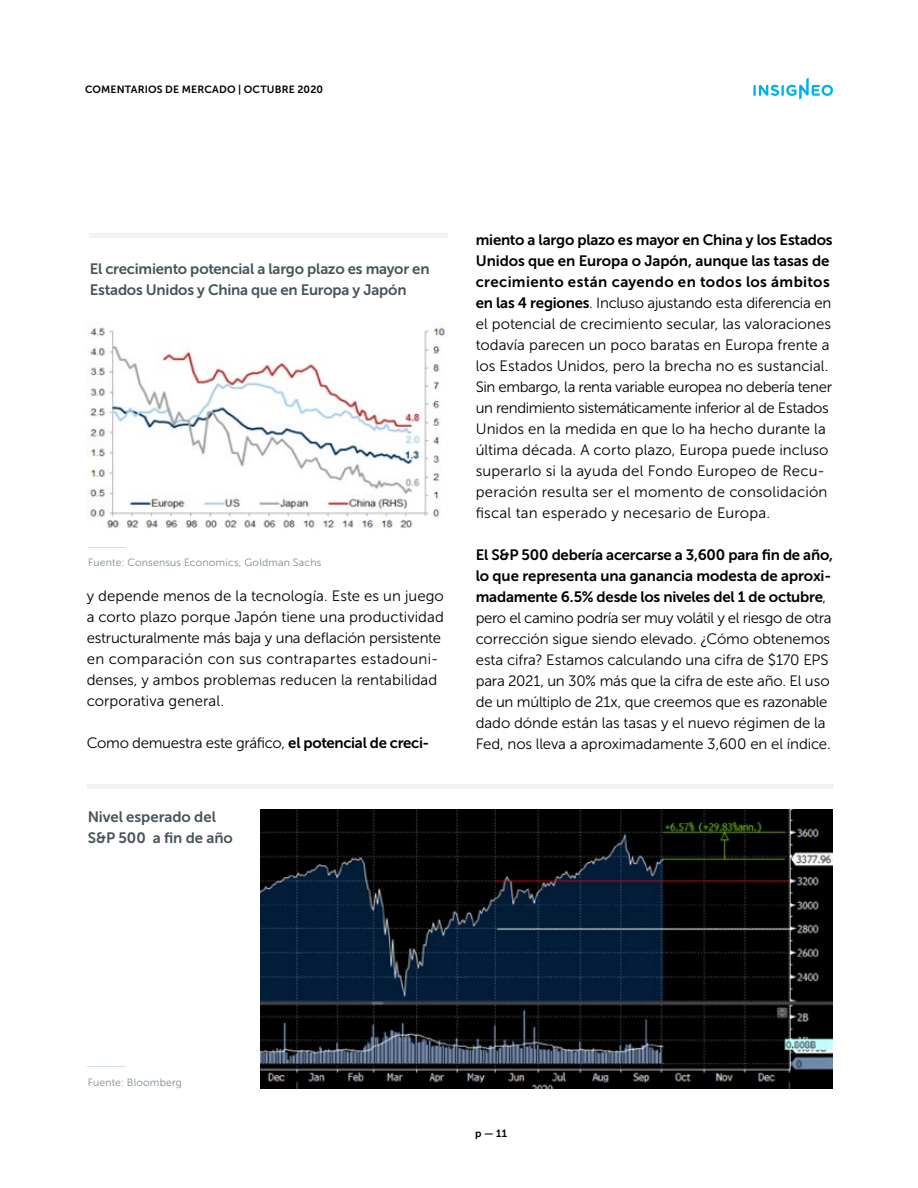
<style>
.page{position:relative;width:918px;height:1188px;background:#fff}
.page>*{position:absolute;margin:0;border:0;box-sizing:border-box;transform-origin:0 0}
.t1{font:15px/21px "Museo Sans 300";letter-spacing:-.005em;color:#000}
.t2{font:15px/21px "Museo Sans 700";letter-spacing:-.01em;color:#000}
.t3{font:15px/21px "Museo Sans 700";letter-spacing:-.015em;color:#47555a}
.t4{font:10.5px "Museo Sans 300";letter-spacing:.015em;color:#79898d}
.t5{font:10.5px "Museo Sans 700";letter-spacing:.015em;color:#000}
.s1{font-family:"Museo Sans 700"}
.s2{font-family:"Museo Sans 300"}
</style>
<div class="page">
<svg style="left:753px;top:78px;width:80px;height:21px"></svg>
<hr style="left:89px;top:234px;width:359px;height:4px;background:#f2f1f3">
<hr style="left:89px;top:547px;width:37px;height:1px;background:#d1e0e5">
<img style="left:87px;top:322px;width:360px;height:207px">
<div style="left:88px;top:784px;width:746px;height:5px;background:#f2f1f3"></div>
<hr style="left:88px;top:1066px;width:37px;height:1px;background:#d1e0e5">
<img style="left:260px;top:809px;width:573px;height:280px">
<p class="t5" style="left:85px;top:83px;width:240px">COMENTARIOS DE MERCADO | OCTUBRE 2020</p>
<p class="t3" style="left:90px;top:258px;width:341px">El crecimiento potencial a largo plazo es mayor en<br>Estados Unidos y China que en Europa y Japón</p>
<p class="t4" style="left:88px;top:557px;width:235px">Fuente: Consensus Economics, Goldman Sachs</p>
<p class="t1" style="left:87px;top:585px;width:359px">y depende menos de la tecnología. Este es un juego a corto plazo porque Japón tiene una productividad estructuralmente más baja y una deflación persistente en comparación con sus contrapartes estadouni&shy;denses, y ambos problemas reducen la rentabilidad corporativa general.</p>
<p class="t1" style="left:87px;top:732px;width:344px">Como demuestra este gráfico, <span class="s1">el potencial de creci-</span></p>
<p class="t3" style="left:88px;top:806px;width:147px">Nivel esperado del<br>S&amp;P 500 a fin de año</p>
<p class="t2" style="left:476px;top:229px;width:358px">miento a largo plazo es mayor en China y los Estados<br>Unidos que en Europa o Japón, aunque las tasas de crecimiento están cayendo en todos los ámbitos</p>
<p class="t1" style="left:476px;top:293px;width:358px"><span class="s1">en las 4 regiones</span>. Incluso ajustando esta diferencia en el potencial de crecimiento secular, las valoraciones todavía parecen un poco baratas en Europa frente a los Estados Unidos, pero la brecha no es sustancial.<br>Sin embargo, la renta variable europea no debería tener un rendimiento sistemáticamente inferior al de Estados Unidos en la medida en que lo ha hecho durante la última década. A corto plazo, Europa puede incluso superarlo si la ayuda del Fondo Europeo de Recu&shy;peración resulta ser el momento de consolidación fiscal tan esperado y necesario de Europa.</p>
<p class="t2" style="left:476px;top:544px;width:359px;text-align:justify">El S&amp;P 500 debería acercarse a 3,600 para fin de año, lo que representa una ganancia modesta de aproxi&shy;madamente 6.5% desde los niveles del 1 de octubre<span class="s2">,</span></p>
<p class="t1" style="left:476px;top:608px;width:357px">pero el camino podría ser muy volátil y el riesgo de otra corrección sigue siendo elevado. ¿Cómo obtenemos esta cifra? Estamos calculando una cifra de $170 EPS para 2021, un 30% más que la cifra de este año. El uso de un múltiplo de 21x, que creemos que es razonable dado dónde están las tasas y el nuevo régimen de la Fed, nos lleva a aproximadamente 3,600 en el índice.</p>
<p class="t4" style="left:88px;top:1077px;width:96px">Fuente: Bloomberg</p>
<p class="t5" style="left:475px;top:1128px;width:34px">p — 11</p>
</div>
